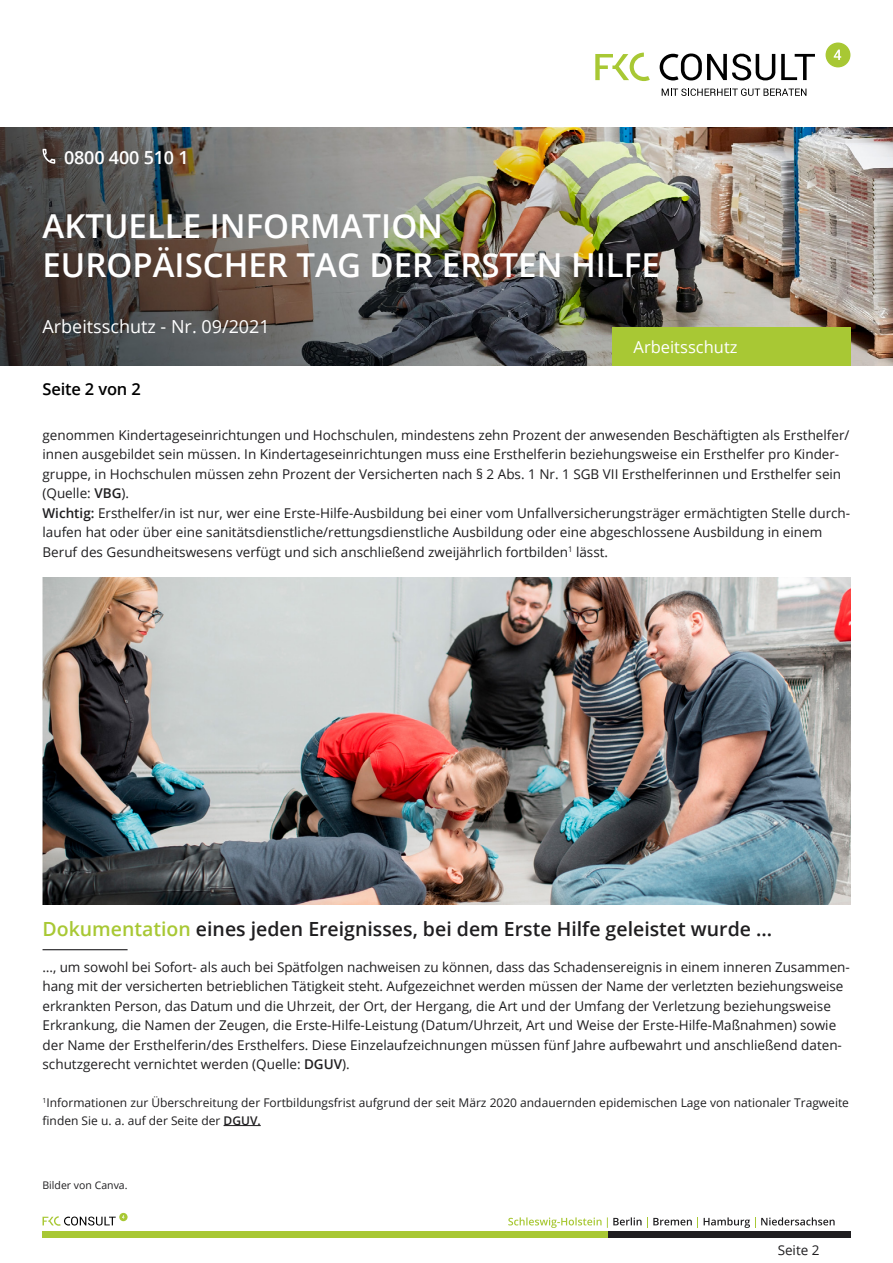
<style>
.page{position:relative;width:893px;height:1263px;background:#fff}
.page>*{position:absolute;margin:0;border:0;box-sizing:border-box;transform-origin:0 0}
.t1{font:600 33px/39px "Open Sans";color:#fff}
.t2{font:600 19.5px "Open Sans";color:#1f1e20}
.t3{font:18px "Open Sans";color:#fff}
.t4{font:600 18px "Open Sans";letter-spacing:-.01em;color:#fff}
.t5{font:16.5px "Open Sans";color:#fff}
.t6{font:600 16.5px "Open Sans";letter-spacing:-.01em;color:#000}
.t7{font:13.5px/19.5px "Open Sans";color:#1f1e20}
.t8{font:12px/18px "Open Sans";color:#1f1e20}
.t9{font:10.5px "Open Sans";color:#1f1e20}
.s1{font-weight:600}
.s2{color:#a8c834}
</style>
<div class="page">
<svg style="left:595px;top:53px;width:55px;height:28px"></svg>
<svg style="left:660px;top:53px;width:115px;height:28px"></svg>
<svg style="left:781px;top:54px;width:34px;height:26px"></svg>
<div style="left:825px;top:43px;width:25px;height:24px;background:#a8c834;border-radius:50%"></div>
<svg style="left:834px;top:50px;width:7px;height:10px"></svg>
<svg style="left:662px;top:88px;width:144px;height:8px"></svg>
<svg style="left:43px;top:1216px;width:73px;height:10px"></svg>
<svg style="left:119px;top:1213px;width:9px;height:8px"></svg>
<div style="left:43px;top:1231px;width:578px;height:6px;background:#a8c834"></div>
<div style="left:608px;top:1231px;width:242px;height:6px;background:#1f1e20"></div>
<svg style="left:704px;top:1217px;width:131px;height:11px"></svg>
<svg style="left:508px;top:1217px;width:190px;height:11px"></svg>
<img style="left:0;top:128px;width:893px;height:238px">
<div style="left:612px;top:327px;width:238px;height:39px;background:#a8c834"></div>
<svg style="left:43px;top:149px;width:12px;height:15px"></svg>
<hr style="left:43px;top:949px;width:85px;height:1px;background:#1f1e20">
<hr style="left:224px;top:1125px;width:37px;height:1px;background:#1f1e20">
<img style="left:43px;top:577px;width:807px;height:328px">
<h3 class="t4" style="left:64px;top:145px;width:126px">0800 400 510 1</h3>
<h1 class="t1" style="left:43px;top:206px;width:619px">AKTUELLE INFORMATION<br>EUROPÄISCHER TAG DER ERSTEN HILFE</h1>
<h3 class="t3" style="left:43px;top:314px;width:229px">Arbeitsschutz - Nr. 09/2021</h3>
<p class="t6" style="left:43px;top:378px;width:100px">Seite 2 von 2</p>
<p class="t5" style="left:634px;top:336px;width:105px">Arbeitsschutz</p>
<p class="t7" style="left:43px;top:425px;width:809px">genommen Kindertageseinrichtungen und Hochschulen, mindestens zehn Prozent der anwesenden Beschäftigten als Ersthelfer/ innen ausgebildet sein müssen. In Kindertageseinrichtungen muss eine Ersthelferin beziehungsweise ein Ersthelfer pro Kinder&shy;gruppe, in Hochschulen müssen zehn Prozent der Versicherten nach § 2 Abs. 1 Nr. 1 SGB VII Ersthelferinnen und Ersthelfer sein (Quelle: <span class="s1">VBG</span>).<br><span class="s1">Wichtig:</span> Ersthelfer/in ist nur, wer eine Erste-Hilfe-Ausbildung bei einer vom Unfallversicherungsträger ermächtigten Stelle durch&shy;laufen hat oder über eine sanitätsdienstliche/rettungsdienstliche Ausbildung oder eine abgeschlossene Ausbildung in einem Beruf des Gesundheitswesens verfügt und sich anschließend zweijährlich fortbilden<sup>1</sup> lässt.</p>
<h2 class="t2" style="left:43px;top:916px;width:731px"><span class="s2">Dokumentation</span> eines jeden Ereignisses, bei dem Erste Hilfe geleistet wurde ...</h2>
<p class="t7" style="left:43px;top:957px;width:809px">…, um sowohl bei Sofort- als auch bei Spätfolgen nachweisen zu können, dass das Schadensereignis in einem inneren Zusammen&shy;hang mit der versicherten betrieblichen Tätigkeit steht. Aufgezeichnet werden müssen der Name der verletzten beziehungsweise erkrankten Person, das Datum und die Uhrzeit, der Ort, der Hergang, die Art und der Umfang der Verletzung beziehungsweise Erkrankung, die Namen der Zeugen, die Erste-Hilfe-Leistung (Datum/Uhrzeit, Art und Weise der Erste-Hilfe-Maßnahmen) sowie der Name der Ersthelferin/des Ersthelfers. Diese Einzelaufzeichnungen müssen fünf Jahre aufbewahrt und anschließend daten&shy;schutzgerecht vernichtet werden (Quelle: <span class="s1">DGUV</span>).</p>
<p class="t8" style="left:43px;top:1093px;width:808px"><sup>1</sup>Informationen zur Überschreitung der Fortbildungsfrist aufgrund der seit März 2020 andauernden epidemischen Lage von nationaler Tragweite finden Sie u. a. auf der Seite der <span class="s1">DGUV.</span></p>
<p class="t9" style="left:43px;top:1178px;width:87px">Bilder von Canva.</p>
<p class="t7" style="left:778px;top:1240px;width:43px">Seite 2</p>
</div>
